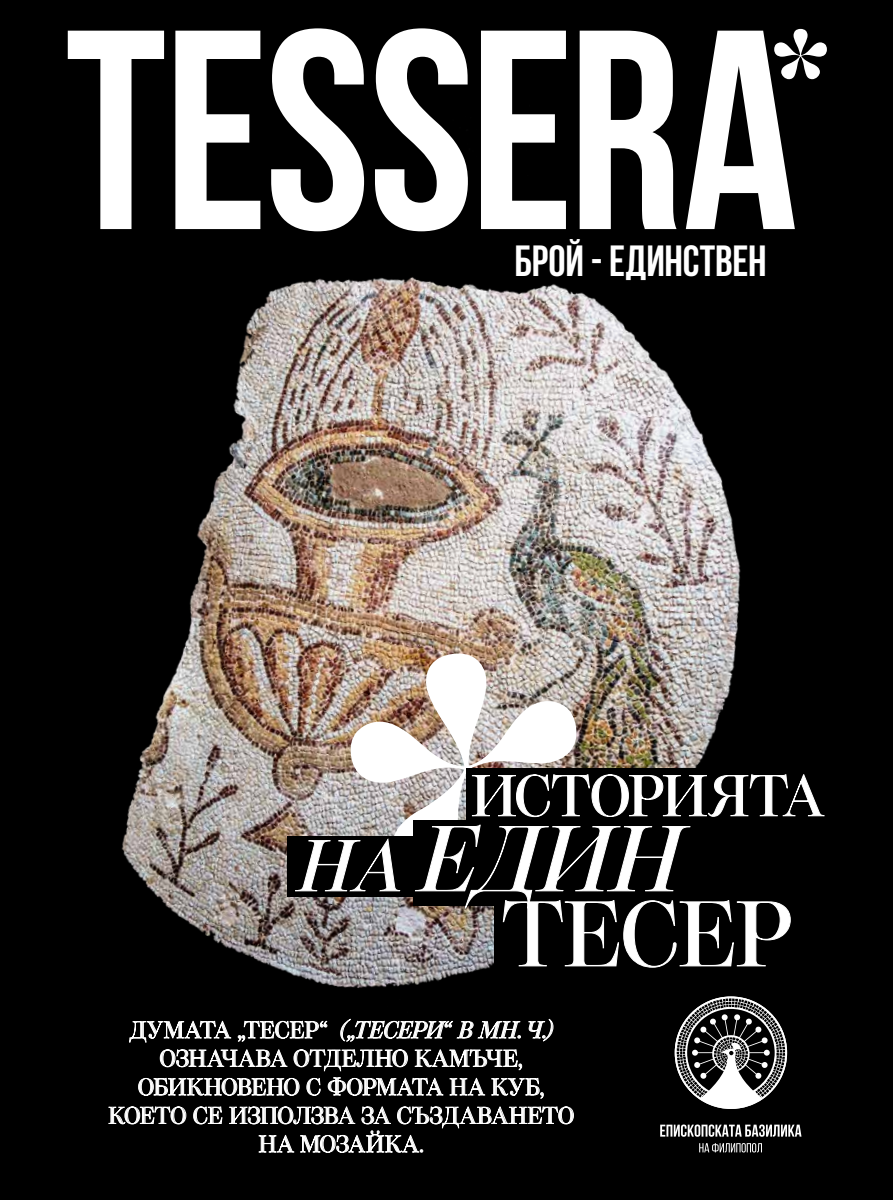
<style>
.page{position:relative;width:893px;height:1200px;background:#fff}
.page>*{position:absolute;margin:0;border:0;box-sizing:border-box;transform-origin:0 0}
.t1{font:italic 500 88.95px "Vogue Highline Serif";color:#fff}
.t2{font:500 88.65px "Vogue Highline Serif";letter-spacing:-.02em;color:#fff}
.t3{font:500 55.65px "Vogue Highline Serif";letter-spacing:-.03em;color:#fff}
.t4{font:700 43.35px "Bebas Neue";letter-spacing:-.005em;color:#fff}
.t5{font:500 22.5px/28.5px "Vogue Highline Serif";letter-spacing:-.01em;color:#fff;text-align:center}
.s1{font-size:69.45px}
.s2{font-style:italic}
</style>
<div class="page">
<div style="left:0;top:0;width:893px;height:1199px;background:#000"></div>
<img style="left:67px;top:37px;width:747px;height:1116px">
<img style="left:350px;top:652px;width:227px;height:183px">
<div style="left:466px;top:767px;width:378px;height:54px;background:#000"></div>
<div style="left:288px;top:835px;width:188px;height:61px;background:#000"></div>
<div style="left:414px;top:820px;width:276px;height:85px;background:#000"></div>
<div style="left:494px;top:893px;width:308px;height:85px;background:#000"></div>
<svg style="left:472px;top:774px;width:352px;height:42px"></svg>
<svg style="left:298px;top:838px;width:100px;height:52px"></svg>
<svg style="left:415px;top:824px;width:375px;height:143px"></svg>
<svg style="left:660px;top:1124px;width:141px;height:12px"></svg>
<svg style="left:699px;top:1142px;width:63px;height:10px"></svg>
<svg style="left:675px;top:996px;width:112px;height:112px"></svg>
<svg style="left:68px;top:28px;width:727px;height:203px;fill:#fff"></svg>
<svg style="left:774px;top:29px;width:53px;height:50px"></svg>
<div style="left:119px;top:1014px;width:445px;height:31px;background:#000"></div>
<div style="left:160px;top:1043px;width:364px;height:31px;background:#000"></div>
<div style="left:130px;top:1072px;width:422px;height:30px;background:#000"></div>
<div style="left:102px;top:1101px;width:474px;height:30px;background:#000"></div>
<div style="left:251px;top:1130px;width:176px;height:30px;background:#000"></div>
<svg style="left:130px;top:1020px;width:101px;height:22px"></svg>
<svg style="left:238px;top:1020px;width:89px;height:21px"></svg>
<svg style="left:341px;top:1018px;width:180px;height:23px"></svg>
<svg style="left:529px;top:1018px;width:24px;height:22px"></svg>
<svg style="left:160px;top:1049px;width:127px;height:17px"></svg>
<svg style="left:294px;top:1049px;width:114px;height:21px"></svg>
<svg style="left:415px;top:1049px;width:107px;height:20px"></svg>
<svg style="left:138px;top:1077px;width:161px;height:18px"></svg>
<svg style="left:307px;top:1077px;width:13px;height:18px"></svg>
<svg style="left:328px;top:1077px;width:115px;height:18px"></svg>
<svg style="left:450px;top:1077px;width:34px;height:17px"></svg>
<svg style="left:491px;top:1077px;width:52px;height:21px"></svg>
<svg style="left:109px;top:1106px;width:77px;height:17px"></svg>
<svg style="left:194px;top:1106px;width:28px;height:17px"></svg>
<svg style="left:229px;top:1106px;width:345px;height:46px"></svg>
<h3 class="t4" style="left:514px;top:237px;width:254px">БРОЙ - ЕДИНСТВЕН</h3>
<h3 class="t3" style="left:471px;top:761px;width:355px">ИСТОРИЯТА</h3>
<h1 class="t1" style="left:300px;top:803px;width:385px"><span class="s1">НА</span> ЕДИН</h1>
<h2 class="t2" style="left:502px;top:879px;width:292px">ТЕСЕР</h2>
<p class="t5" style="left:108px;top:1015px;width:468px">ДУМАТА „ТЕСЕР“ <span class="s2">(„ТЕСЕРИ“ В МН. Ч.)<br></span>ОЗНАЧАВА ОТДЕЛНО КАМЪЧЕ,<br>ОБИКНОВЕНО С ФОРМАТА НА КУБ,<br>КОЕТО СЕ ИЗПОЛЗВА ЗА СЪЗДАВАНЕТО<br>НА МОЗАЙКА.</p>
</div>
